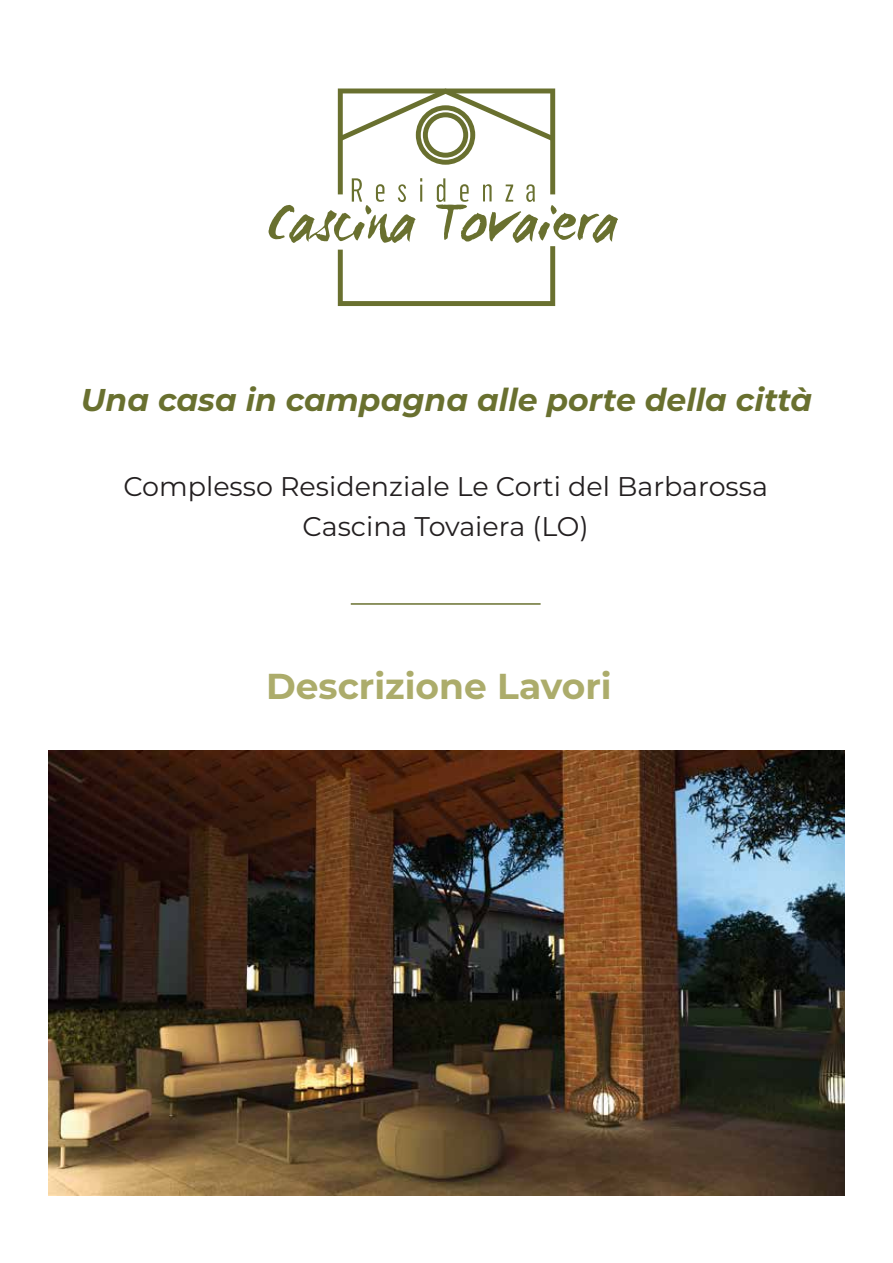
<style>
.page{position:relative;width:893px;height:1263px;background:#fff}
.page>*{position:absolute;margin:0;border:0;box-sizing:border-box;transform-origin:0 0}
.t1{font:700 36px "Montserrat";color:#acac6b}
.t2{font:italic 700 31.5px "Montserrat";color:#69702f}
.t3{font:27px/39.9px "Montserrat";color:#231f20;text-align:center}
</style>
<div class="page">
<hr style="left:351px;top:603px;width:190px;height:2px;background:#6a7130">
<svg style="left:268px;top:88px;width:350px;height:218px"></svg>
<img style="left:49px;top:750px;width:795px;height:445px">
<p class="t2" style="left:81px;top:377px;width:733px">Una casa in campagna alle porte della città</p>
<p class="t3" style="left:123px;top:466px;width:646px">Complesso Residenziale Le Corti del Barbarossa<br>Cascina Tovaiera (LO)</p>
<h1 class="t1" style="left:266px;top:660px;width:347px">Descrizione Lavori</h1>
</div>
